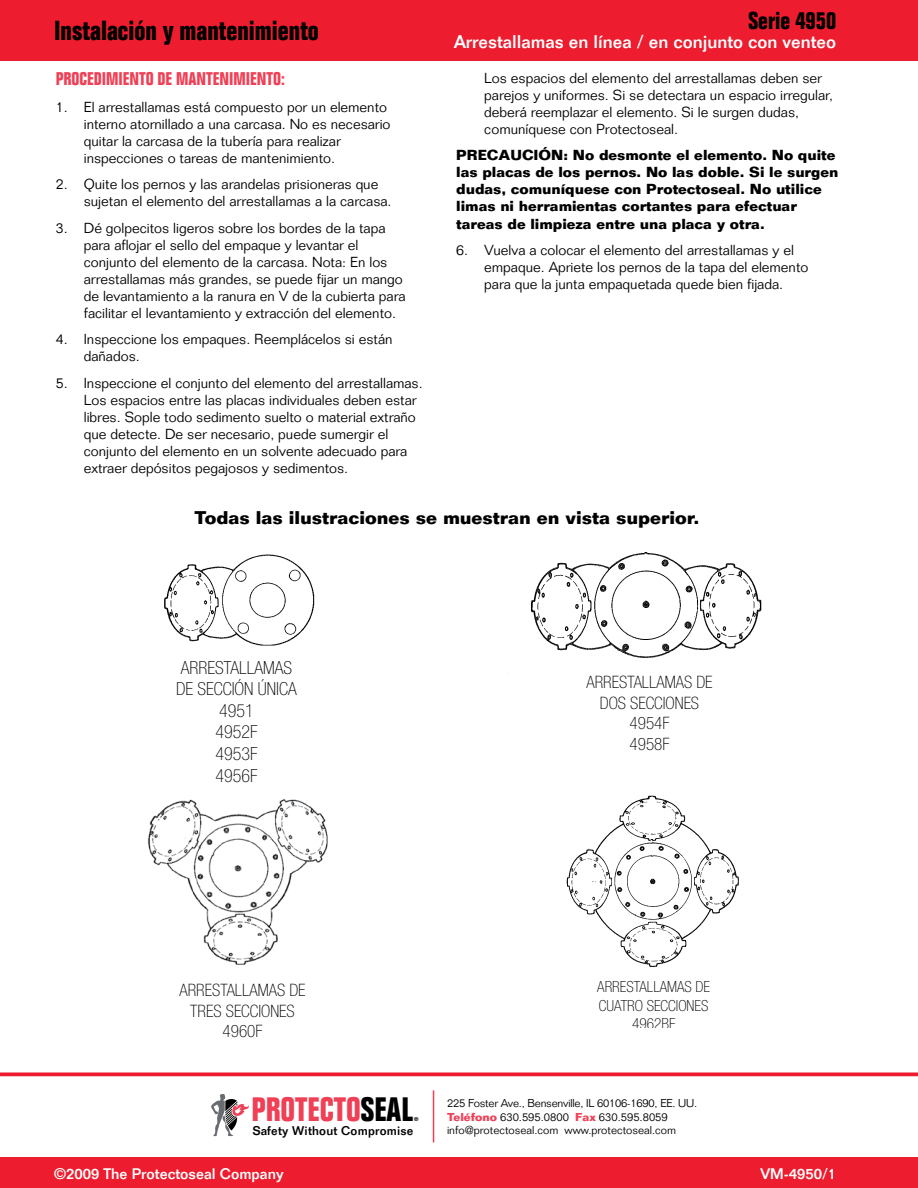
<style>
.page{position:relative;width:918px;height:1188px;background:#fff}
.page>*{position:absolute;margin:0;border:0;box-sizing:border-box;transform-origin:0 0}
.t1{font:700 condensed 33.15px "Folio Std";color:#ef4056}
.t2{font:700 condensed 27px "Folio Std";color:#000}
.t3{font:700 condensed 24px "Folio Std";color:#000}
.t4{font:700 18px "Folio Std";color:#000}
.t5{font:100 condensed 18px/21.6px "Helvetica Neue";color:#000;text-align:center}
.t6{font:500 18px "Folio Std";color:#fff}
.t7{font:700 condensed 18px "Folio Std";color:#ef4056}
.t8{font:100 condensed 17.1px/20.5px "Helvetica Neue";color:#000;text-align:center}
.t9{font:100 condensed 15.3px/18.3px "Helvetica Neue";color:#000;text-align:center}
.t10{font:500 15px "Folio Std";color:#fff}
.t11{font:300 14.25px/17.1px "Folio Std";color:#000}
.t12{font:700 14.25px/17.1px "Folio Std";color:#000}
.t13{font:500 12.45px "Folio Std";letter-spacing:.015em;color:#000}
.t14{font:300 11.25px/13.5px "Folio Std";color:#000}
.t15{font:700 condensed 5.4px "Folio Std";color:#000}
.s1{color:#000}
.s2{font-weight:700;color:#ef4056}
</style>
<div class="page">
<div style="left:0;top:0;width:918px;height:60px;background:#ed1c2e"></div>
<hr style="left:0;top:1073px;width:918px;height:3px;background:#ed1c2e">
<div style="left:0;top:1157px;width:918px;height:31px;background:#ed1c2e"></div>
<svg style="left:211px;top:1094px;width:38px;height:42px"></svg>
<hr style="left:433px;top:1090px;width:1px;height:53px;background:#ef4056">
<img style="left:164px;top:554px;width:151px;height:92px">
<img style="left:148px;top:799px;width:180px;height:166px">
<img style="left:508px;top:552px;width:254px;height:122px">
<img style="left:566px;top:795px;width:173px;height:173px">
<h2 class="t2" style="left:54px;top:16px;width:266px">Instalación y mantenimiento</h2>
<p class="t7" style="left:56px;top:69px;width:231px">PROCEDIMIENTO DE MANTENIMIENTO:</p>
<p class="t11" style="left:84px;top:98px;width:308px;text-indent:-28px">1. El arrestallamas está compuesto por un elemento interno atornillado a una carcasa. No es necesario quitar la carcasa de la tubería para realizar inspecciones o tareas de mantenimiento.</p>
<p class="t11" style="left:84px;top:176px;width:309px;text-indent:-28px">2. Quite los pernos y las arandelas prisioneras que sujetan el elemento del arrestallamas a la carcasa.</p>
<p class="t11" style="left:84px;top:219px;width:323px;text-indent:-28px">3. Dé golpecitos ligeros sobre los bordes de la tapa para aflojar el sello del empaque y levantar el conjunto del elemento de la carcasa. Nota: En los arrestallamas más grandes, se puede fijar un mango de levantamiento a la ranura en V de la cubierta para facilitar el levantamiento y extracción del elemento.</p>
<p class="t11" style="left:84px;top:331px;width:310px;text-indent:-28px">4. Inspeccione los empaques. Reemplácelos si están dañados.</p>
<p class="t11" style="left:84px;top:374px;width:340px;text-indent:-28px">5. Inspeccione el conjunto del elemento del arrestallamas.<br>Los espacios entre las placas individuales deben estar libres. Sople todo sedimento suelto o material extraño que detecte. De ser necesario, puede sumergir el conjunto del elemento en un solvente adecuado para extraer depósitos pegajosos y sedimentos.</p>
<h3 class="t3" style="left:749px;top:7px;width:89px">Serie 4950</h3>
<p class="t6" style="left:454px;top:31px;width:384px">Arrestallamas en línea / en conjunto con venteo</p>
<p class="t11" style="left:484px;top:69px;width:350px">Los espacios del elemento del arrestallamas deben ser parejos y uniformes. Si se detectara un espacio irregular, deberá reemplazar el elemento. Si le surgen dudas, comuníquese con Protectoseal.</p>
<p class="t12" style="left:456px;top:146px;width:384px">PRECAUCIÓN: No desmonte el elemento. No quite las placas de los pernos. No las doble. Si le surgen dudas, comuníquese con Protectoseal. No utilice limas ni herramientas cortantes para efectuar tareas de limpieza entre una placa y otra.</p>
<p class="t11" style="left:484px;top:241px;width:326px;text-indent:-28px">6. Vuelva a colocar el elemento del arrestallamas y el empaque. Apriete los pernos de la tapa del elemento para que la junta empaquetada quede bien fijada.</p>
<p class="t4" style="left:194px;top:506px;width:507px">Todas las ilustraciones se muestran en vista superior.</p>
<p class="t5" style="left:176px;top:656px;width:122px">ARRESTALLAMAS<br>DE SECCIÓN ÚNICA<br>4951<br>4952F<br>4953F<br>4956F</p>
<p class="t8" style="left:587px;top:672px;width:127px">ARRESTALLAMAS DE<br>DOS SECCIONES<br>4954F<br>4958F</p>
<p class="t8" style="left:180px;top:980px;width:127px">ARRESTALLAMAS DE<br>TRES SECCIONES<br>4960F</p>
<h1 class="t1" style="left:252px;top:1091px;width:163px">PROTECTO<span class="s1">SEAL</span></h1>
<p class="t15" style="left:414px;top:1116px;width:6px">®</p>
<p class="t13" style="left:253px;top:1123px;width:162px">Safety Without Compromise</p>
<p class="t9" style="left:597px;top:978px;width:114px">ARRESTALLAMAS DE<br>CUATRO SECCIONES<br>4962BF</p>
<p class="t14" style="left:447px;top:1097px;width:252px">225 Foster Ave., Bensenville, IL 60106-1690, EE. UU.<br><span class="s2">Teléfono</span> 630.595.0800 <span class="s2">Fax</span> 630.595.8059 info@protectoseal.com www.protectoseal.com</p>
<p class="t10" style="left:54px;top:1164px;width:231px">©2009 The Protectoseal Company</p>
<p class="t10" style="left:760px;top:1164px;width:77px">VM-4950/1</p>
</div>
